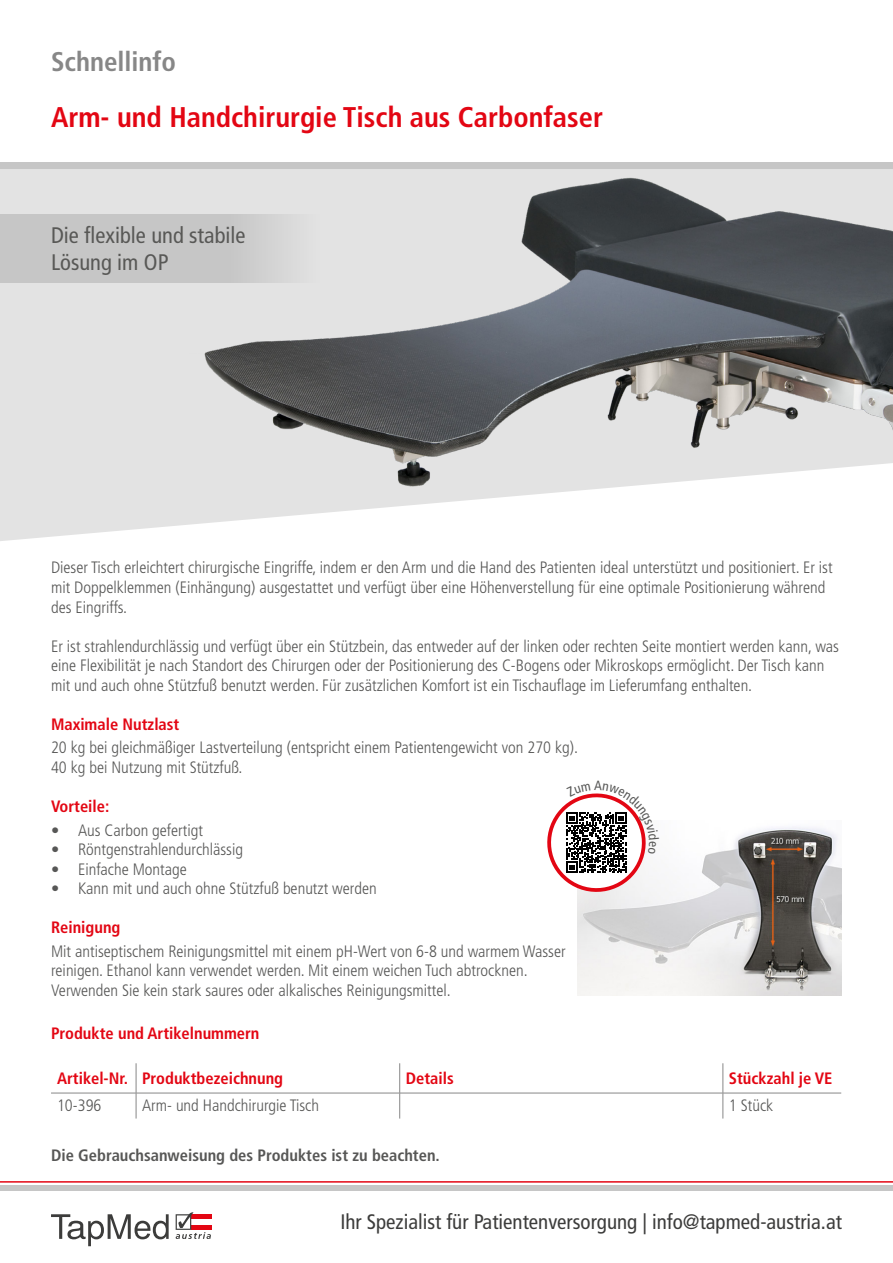
<style>
.page{position:relative;width:893px;height:1263px;background:#fff}
.page>*{position:absolute;margin:0;border:0;box-sizing:border-box;transform-origin:0 0}
.t1{font:700 condensed 28.5px "Frutiger LT Std";color:#e30613}
.t2{font:700 condensed 27px "Frutiger LT Std";color:#878787}
.t3{font:condensed 22.5px/27px "Frutiger LT Std";color:#585856}
.t4{font:condensed 21px "Frutiger LT Std";color:#3c3c3b}
.t5{font:300 condensed 16.5px/19.5px "Frutiger LT Std";color:#575756}
.t6{font:700 condensed 16.5px "Frutiger LT Std";color:#e30613}
.t7{font:700 condensed 16.5px "Frutiger LT Std";color:#575756}
</style>
<div class="page">
<div style="left:0;top:162px;width:893px;height:8px;background:#c6c6c6"></div>
<div style="left:0;top:1185px;width:893px;height:5px;background:#c6c6c6"></div>
<hr style="left:0;top:1181px;width:893px;height:1px;background:#e30613">
<div style="left:191px;top:1214px;width:21px;height:16px;background:#e30613"></div>
<div style="left:191px;top:1219px;width:21px;height:6px;background:#fff"></div>
<svg style="left:51px;top:1214px;width:118px;height:32px"></svg>
<svg style="left:176px;top:1212px;width:35px;height:27px"></svg>
<div style="left:0;top:169px;width:204px;height:372px;background:#e3e3e3"></div>
<img style="left:188px;top:169px;width:705px;height:354px">
<svg style="left:51px;top:1063px;width:790px;height:55px"></svg>
<img style="left:578px;top:827px;width:264px;height:169px">
<div style="left:0;top:214px;width:323px;height:68px;background:linear-gradient(to right,#c0c0c0,#d4d4d4)"></div>
<svg style="left:547px;top:793px;width:112px;height:108px"></svg>
<h2 class="t2" style="left:51px;top:46px;width:127px">Schnellinfo</h2>
<h1 class="t1" style="left:51px;top:100px;width:554px">Arm- und Handchirurgie Tisch aus Carbonfaser</h1>
<h3 class="t3" style="left:51px;top:221px;width:196px">Die flexible und stabile<br>Lösung im OP</h3>
<p class="t5" style="left:51px;top:558px;width:783px">Dieser Tisch erleichtert chirurgische Eingriffe, indem er den Arm und die Hand des Patienten ideal unterstützt und positioniert. Er ist mit Doppelklemmen (Einhängung) ausgestattet und verfügt über eine Höhenverstellung für eine optimale Positionierung während des Eingriffs.</p>
<p class="t5" style="left:51px;top:636px;width:789px">Er ist strahlendurchlässig und verfügt über ein Stützbein, das entweder auf der linken oder rechten Seite montiert werden kann, was eine Flexibilität je nach Standort des Chirurgen oder der Positionierung des C-Bogens oder Mikroskops ermöglicht. Der Tisch kann mit und auch ohne Stützfuß benutzt werden. Für zusätzlichen Komfort ist ein Tischauflage im Lieferumfang enthalten.</p>
<p class="t6" style="left:51px;top:714px;width:130px">Maximale Nutzlast</p>
<p class="t5" style="left:51px;top:738px;width:528px">20 kg bei gleichmäßiger Lastverteilung (entspricht einem Patientengewicht von 270 kg).<br>40 kg bei Nutzung mit Stützfuß.</p>
<p class="t6" style="left:51px;top:796px;width:60px">Vorteile:</p>
<p class="t5" style="left:51px;top:820px;width:153px">• Aus Carbon gefertigt</p>
<p class="t5" style="left:51px;top:840px;width:194px">• Röntgenstrahlendurchlässig</p>
<p class="t5" style="left:51px;top:859px;width:137px">• Einfache Montage</p>
<p class="t5" style="left:51px;top:879px;width:327px">• Kann mit und auch ohne Stützfuß benutzt werden</p>
<p class="t6" style="left:51px;top:917px;width:71px">Reinigung</p>
<p class="t5" style="left:51px;top:942px;width:516px">Mit antiseptischem Reinigungsmittel mit einem pH-Wert von 6-8 und warmem Wasser reinigen. Ethanol kann verwendet werden. Mit einem weichen Tuch abtrocknen.<br>Verwenden Sie kein stark saures oder alkalisches Reinigungsmittel.</p>
<p class="t6" style="left:51px;top:1023px;width:210px">Produkte und Artikelnummern</p>
<p class="t6" style="left:57px;top:1069px;width:228px">Artikel-Nr. Produktbezeichnung</p>
<p class="t6" style="left:406px;top:1069px;width:49px">Details</p>
<p class="t6" style="left:729px;top:1069px;width:105px">Stückzahl je VE</p>
<p class="t5" style="left:57px;top:1096px;width:46px">10-396</p>
<p class="t5" style="left:142px;top:1096px;width:178px">Arm- und Handchirurgie Tisch</p>
<p class="t5" style="left:729px;top:1096px;width:46px">1 Stück</p>
<p class="t7" style="left:51px;top:1145px;width:390px">Die Gebrauchsanweisung des Produktes ist zu beachten.</p>
<p class="t4" style="left:340px;top:1210px;width:503px">Ihr Spezialist für Patientenversorgung | info@tapmed-austria.at</p>
</div>
